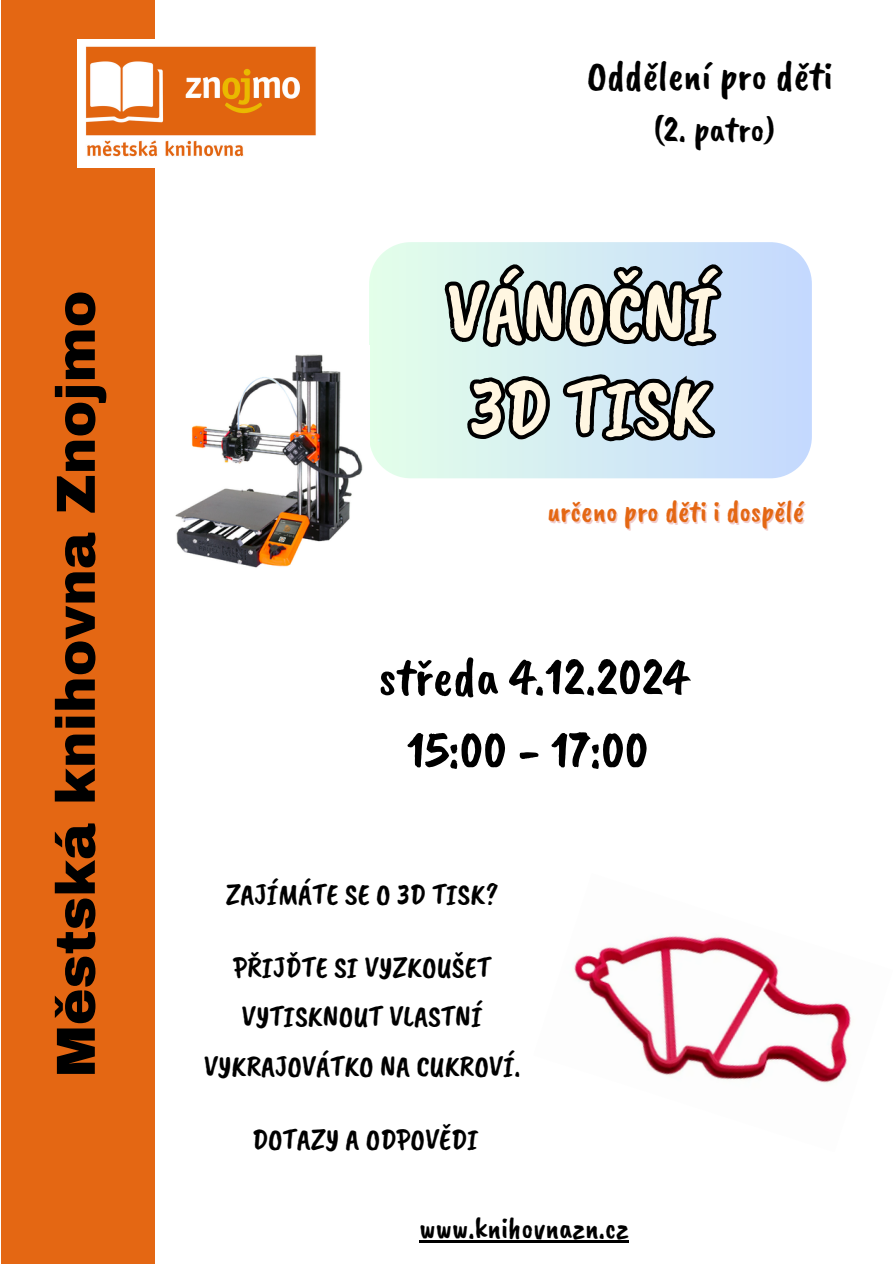
<style>
.page{position:relative;width:894px;height:1264px;background:#fff}
.page>*{position:absolute;margin:0;border:0;box-sizing:border-box;transform-origin:0 0}
.t1{font:81.6px/94.9px "Caveat Brush";color:#fff6e1}
.t2{font:900 55.05px "Archivo";color:#000}
.t3{font:52.95px/73.2px "Caveat Brush";color:#000;text-align:center}
.t4{font:40.95px "Caveat Brush";color:#000}
.t5{font:36.45px "Caveat Brush";color:#000}
.t6{font:30.9px "Caveat Brush";color:#000}
.t7{font:30px "Caveat Brush";color:#e46713}
.t8{font:29.85px/49.5px "Caveat Brush";color:#000;text-align:center}
</style>
<div class="page">
<div style="left:1px;top:0;width:153px;height:1263px;background:#e46713"></div>
<img style="left:78px;top:40px;width:238px;height:128px">
<svg style="left:369px;top:242px;width:442px;height:236px;fill:#cadffb"></svg>
<img style="left:175px;top:354px;width:188px;height:214px">
<img style="left:572px;top:935px;width:279px;height:149px">
<hr style="left:419px;top:1239px;width:209px;height:3px;background:#000">
<svg style="left:440px;top:242px;width:287px;height:237px"></svg>
<svg style="left:461px;top:248px;width:260px;height:198px"></svg>
<h2 class="t2" style="left:46px;top:1077px;width:788px;rotate:-90deg">Městská knihovna Znojmo</h2>
<p class="t4" style="left:587px;top:50px;width:247px">Oddělení pro děti</p>
<p class="t5" style="left:653px;top:106px;width:123px">(2. patro)</p>
<p class="t1" style="left:446px;top:264px;width:273px">VÁNOČNÍ<br>3D TISK</p>
<p class="t7" style="left:547px;top:492px;width:258px">určeno pro děti i dospělé</p>
<h1 class="t3" style="left:378px;top:640px;width:311px">středa 4.12.2024<br>15:00 - 17:00</h1>
<h4 class="t8" style="left:225px;top:868px;width:274px">ZAJÍMÁTE SE O 3D TISK?</h4>
<h4 class="t8" style="left:204px;top:942px;width:318px">PŘIJĎTE SI VYZKOUŠET<br>VYTISKNOUT VLASTNÍ<br>VYKRAJOVÁTKO NA CUKROVÍ.</h4>
<h4 class="t8" style="left:252px;top:1114px;width:228px">DOTAZY A ODPOVĚDI</h4>
<p class="t6" style="left:419px;top:1207px;width:211px">www.knihovnazn.cz</p>
</div>
